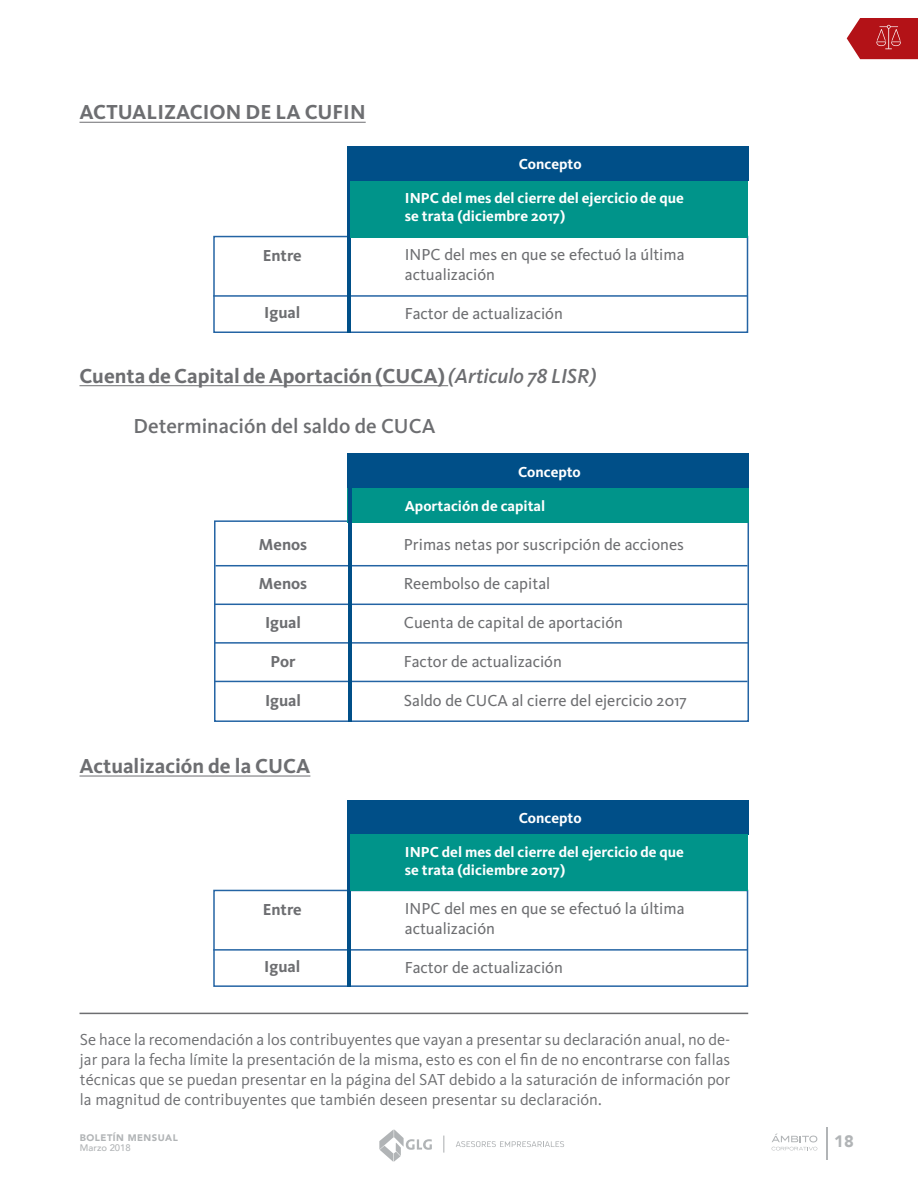
<style>
.page{position:relative;width:918px;height:1188px;background:#fff}
.page>*{position:absolute;margin:0;border:0;box-sizing:border-box;transform-origin:0 0}
.t1{font:700 21px "Kievit OT";color:#6d6e71}
.t2{font:500 21px "Kievit OT";color:#6d6e71}
.t3{font:16.5px/19.8px "Kievit OT";color:#6d6e71;text-align:justify}
.t4{font:16.5px/19.5px "Kievit OT";color:#6d6e71}
.t5{font:700 16.5px "Kievit OT";color:#6d6e71}
.t6{font:900 16.5px "Avenir";color:#b1b4b6}
.t7{font:700 15px/18px "Kievit OT";color:#fff}
.t8{font:900 9.45px "Avenir";letter-spacing:.05em;color:#b1b4b6}
.t9{font:500 9.45px "Avenir";color:#b1b4b6}
.s1{font-weight:500;font-style:italic}
</style>
<div class="page">
<svg style="left:379px;top:1130px;width:53px;height:32px"></svg>
<svg style="left:456px;top:1141px;width:108px;height:6px"></svg>
<svg style="left:443px;top:1136px;width:1px;height:17px"></svg>
<svg style="left:772px;top:1134px;width:46px;height:16px"></svg>
<hr style="left:826px;top:1127px;width:2px;height:33px;background:#b1b4b6">
<svg style="left:847px;top:18px;width:71px;height:41px;background:#bc2f33"></svg>
<hr style="left:79px;top:122px;width:287px;height:1px;background:#6d6e71">
<hr style="left:79px;top:385px;width:369px;height:1px;background:#6d6e71">
<hr style="left:79px;top:776px;width:231px;height:1px;background:#6d6e71">
<div style="left:213px;top:236px;width:535px;height:97px;border:2px solid #2464a4"></div>
<div style="left:213px;top:890px;width:535px;height:97px;border:2px solid #2464a4"></div>
<div style="left:347px;top:146px;width:401px;height:35px;background:#004f88"></div>
<div style="left:347px;top:800px;width:401px;height:35px;background:#004f88"></div>
<hr style="left:213px;top:295px;width:535px;height:2px;background:#2464a4">
<hr style="left:213px;top:949px;width:535px;height:2px;background:#2464a4">
<hr style="left:347px;top:181px;width:4px;height:152px;background:#004f88">
<hr style="left:347px;top:835px;width:4px;height:152px;background:#004f88">
<div style="left:351px;top:181px;width:397px;height:56px;background:#00948a"></div>
<div style="left:351px;top:835px;width:397px;height:56px;background:#00948a"></div>
<div style="left:214px;top:520px;width:535px;height:202px;border:2px solid #2464a4"></div>
<div style="left:348px;top:488px;width:401px;height:35px;background:#00948a"></div>
<div style="left:348px;top:453px;width:401px;height:35px;background:#004f88"></div>
<hr style="left:216px;top:565px;width:532px;height:1px;background:#2464a4">
<hr style="left:215px;top:642px;width:533px;height:2px;background:#2464a4">
<hr style="left:214px;top:604px;width:534px;height:1px;background:#2464a4">
<hr style="left:214px;top:681px;width:534px;height:1px;background:#2464a4">
<hr style="left:348px;top:487px;width:3px;height:235px;background:#004f88">
<hr style="left:79px;top:1013px;width:669px;height:1px;background:#6d6e71">
<p class="t1" style="left:79px;top:100px;width:288px">ACTUALIZACION DE LA CUFIN</p>
<p class="t5" style="left:263px;top:245px;width:41px">Entre</p>
<p class="t5" style="left:264px;top:302px;width:38px">Igual</p>
<p class="t7" style="left:519px;top:155px;width:64px">Concepto</p>
<p class="t7" style="left:405px;top:189px;width:281px">INPC del mes del cierre del ejercicio de que se trata (diciembre 2017)</p>
<p class="t4" style="left:405px;top:245px;width:281px">INPC del mes en que se efectuó la última actualización</p>
<p class="t4" style="left:405px;top:303px;width:160px">Factor de actualización</p>
<p class="t1" style="left:79px;top:363px;width:518px">Cuenta de Capital de Aportación (CUCA) <span class="s1">(Articulo 78 LISR)</span></p>
<p class="t2" style="left:133px;top:414px;width:303px">Determinación del saldo de CUCA</p>
<p class="t7" style="left:518px;top:462px;width:64px">Concepto</p>
<p class="t5" style="left:259px;top:535px;width:50px">Menos</p>
<p class="t5" style="left:259px;top:574px;width:50px">Menos</p>
<p class="t5" style="left:265px;top:613px;width:38px">Igual</p>
<p class="t5" style="left:271px;top:652px;width:26px">Por</p>
<p class="t5" style="left:265px;top:691px;width:38px">Igual</p>
<p class="t1" style="left:79px;top:754px;width:232px">Actualización de la CUCA</p>
<p class="t5" style="left:263px;top:899px;width:41px">Entre</p>
<p class="t5" style="left:264px;top:956px;width:38px">Igual</p>
<p class="t7" style="left:405px;top:496px;width:142px">Aportación de capital</p>
<p class="t4" style="left:404px;top:535px;width:282px">Primas netas por suscripción de acciones</p>
<p class="t4" style="left:404px;top:574px;width:148px">Reembolso de capital</p>
<p class="t4" style="left:404px;top:613px;width:221px">Cuenta de capital de aportación</p>
<p class="t4" style="left:404px;top:652px;width:160px">Factor de actualización</p>
<p class="t4" style="left:404px;top:691px;width:285px">Saldo de CUCA al cierre del ejercicio 2017</p>
<p class="t7" style="left:519px;top:809px;width:64px">Concepto</p>
<p class="t7" style="left:405px;top:843px;width:281px">INPC del mes del cierre del ejercicio de que se trata (diciembre 2017)</p>
<p class="t4" style="left:405px;top:899px;width:281px">INPC del mes en que se efectuó la última actualización</p>
<p class="t4" style="left:405px;top:957px;width:160px">Factor de actualización</p>
<p class="t3" style="left:80px;top:1030px;width:652px">Se hace la recomendación a los contribuyentes que vayan a presentar su declaración anual, no de&shy;jar para la fecha límite la presentación de la misma, esto es con el fin de no encontrarse con fallas técnicas que se puedan presentar en la página del SAT debido a la saturación de información por la magnitud de contribuyentes que también deseen presentar su declaración.</p>
<p class="t8" style="left:80px;top:1130px;width:99px">BOLETÍN MENSUAL</p>
<p class="t9" style="left:80px;top:1139px;width:52px">Marzo 2018</p>
<p class="t6" style="left:834px;top:1127px;width:21px">18</p>
</div>
